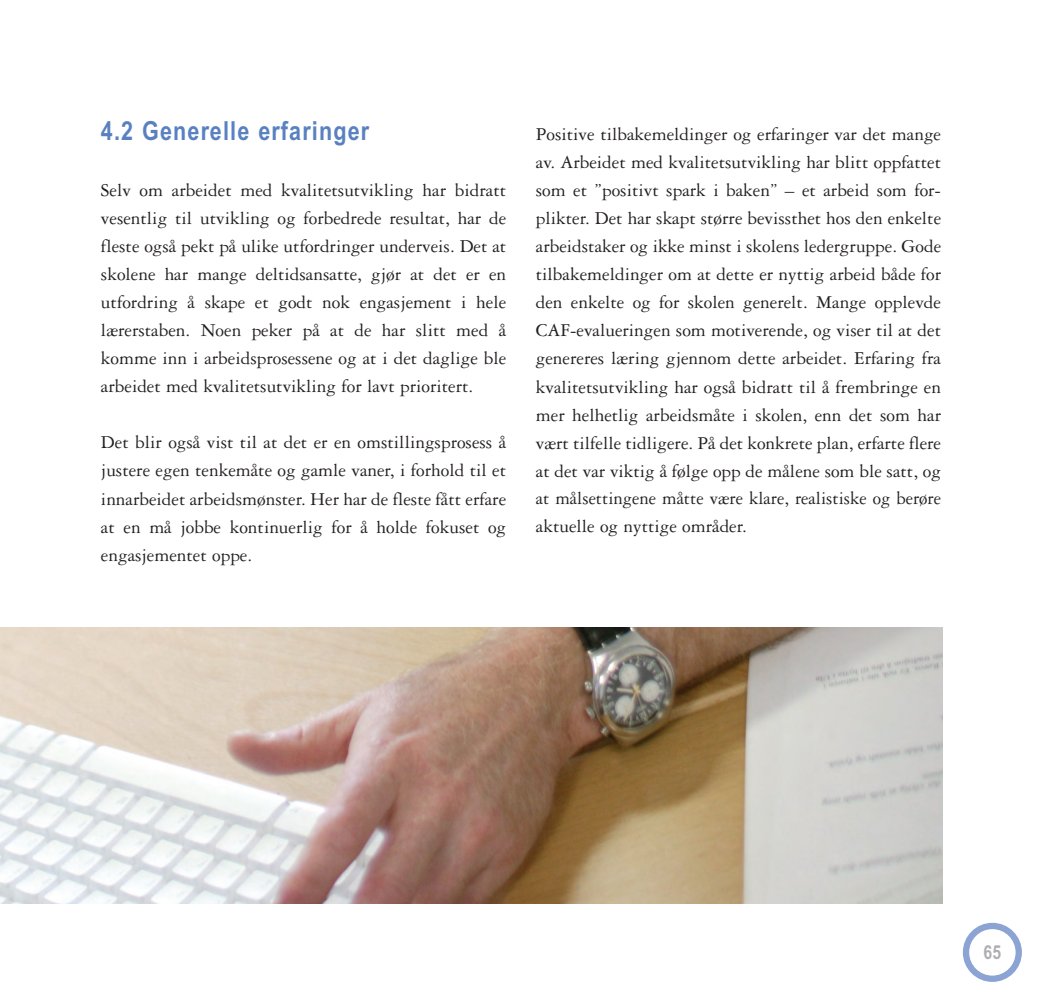
<style>
.page{position:relative;width:1042px;height:993px;background:#fff}
.page>*{position:absolute;margin:0;border:0;box-sizing:border-box;transform-origin:0 0}
.t1{font:700 26.25px "Arial Narrow";letter-spacing:.045em;color:#5981c1}
.t2{font:19.25px/28px "Garamond Three";color:#231f20;text-align:justify}
.t3{font:700 19.25px "Arial Narrow";color:#aeafb3}
</style>
<div class="page">
<div style="left:963px;top:922px;width:59px;height:59px;border:6px solid #8ba4d4;border-radius:50%"></div>
<img style="left:0;top:627px;width:943px;height:276px">
<h1 class="t1" style="left:101px;top:121px;width:270px">4.2 Generelle erfaringer</h1>
<p class="t2" style="left:101px;top:178px;width:407px">Selv om arbeidet med kvalitetsutvikling har bidratt vesentlig til utvikling og forbedrede resultat, har de fleste også pekt på ulike utfordringer underveis. Det at skolene har mange deltidsansatte, gjør at det er en utfordring å skape et godt nok engasjement i hele lærerstaben. Noen peker på at de har slitt med å komme inn i arbeidsprosessene og at i det daglige ble arbeidet med kvalitetsutvikling for lavt prioritert.</p>
<p class="t2" style="left:101px;top:430px;width:407px">Det blir også vist til at det er en omstillingsprosess å justere egen tenkemåte og gamle vaner, i forhold til et innarbeidet arbeidsmønster. Her har de fleste fått erfare at en må jobbe kontinuerlig for å holde fokuset og engasjementet oppe.</p>
<p class="t2" style="left:536px;top:122px;width:407px">Positive tilbakemeldinger og erfaringer var det mange av. Arbeidet med kvalitetsutvikling har blitt oppfattet som et ”positivt spark i baken” – et arbeid som for&shy;plikter. Det har skapt større bevissthet hos den enkelte arbeidstaker og ikke minst i skolens ledergruppe. Gode tilbakemeldinger om at dette er nyttig arbeid både for den enkelte og for skolen generelt. Mange opplevde CAF-evalueringen som motiverende, og viser til at det genereres læring gjennom dette arbeidet. Erfaring fra kvalitetsutvikling har også bidratt til å frembringe en mer helhetlig arbeidsmåte i skolen, enn det som har vært tilfelle tidligere. På det konkrete plan, erfarte flere at det var viktig å følge opp de målene som ble satt, og at målsettingene måtte være klare, realistiske og berøre aktuelle og nyttige områder.</p>
<p class="t3" style="left:983px;top:944px;width:19px">65</p>
</div>
